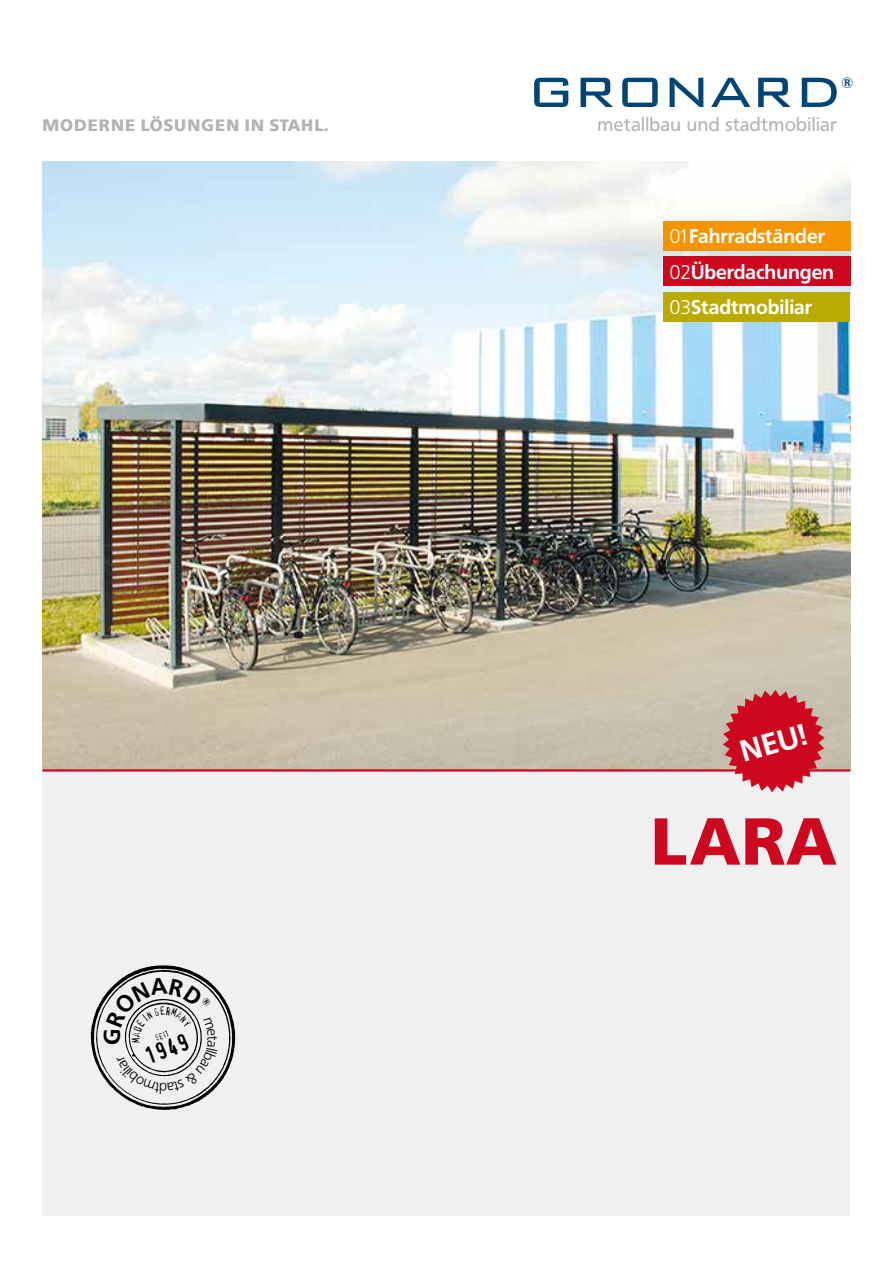
<style>
.page{position:relative;width:893px;height:1263px;background:#fff}
.page>*{position:absolute;margin:0;border:0;box-sizing:border-box;transform-origin:0 0}
.t1{font:900 66px "Frutiger BQ";color:#cd071e}
.t2{font:700 30px "Frutiger BQ";color:#fff}
.t3{font:23.4px "Confidential";color:#000}
.t4{font:700 19.5px/35.4px "Frutiger BQ";color:#fff}
.t5{font:18.75px "Frutiger BQ";letter-spacing:.02em;color:#b1b3b4}
.t6{font:900 16.5px "Frutiger BQ";letter-spacing:.06em;color:#b1b3b4}
.t7{font:700 15px "Frutiger BQ";color:#004576}
.t8{font:300 14.7px "Frutiger BQ";color:#000}
.t9{font:8.25px "Confidential";color:#000}
.s1{font-weight:300}
</style>
<div class="page">
<div style="left:43px;top:162px;width:807px;height:1054px;background:#eff0f0"></div>
<img style="left:43px;top:162px;width:807px;height:607px">
<svg style="left:534px;top:78px;width:34px;height:29px"></svg>
<svg style="left:581px;top:78px;width:32px;height:29px"></svg>
<svg style="left:622px;top:78px;width:36px;height:29px"></svg>
<svg style="left:669px;top:78px;width:34px;height:29px"></svg>
<svg style="left:711px;top:78px;width:39px;height:29px"></svg>
<svg style="left:758px;top:78px;width:33px;height:29px"></svg>
<svg style="left:802px;top:78px;width:35px;height:29px"></svg>
<hr style="left:43px;top:769px;width:807px;height:3px;background:#cd071e">
<div style="left:663px;top:257px;width:187px;height:29px;background:#cd071e"></div>
<div style="left:663px;top:221px;width:187px;height:30px;background:#f39400"></div>
<div style="left:663px;top:292px;width:187px;height:30px;background:#baab04"></div>
<svg style="left:723px;top:690px;width:102px;height:102px"></svg>
<svg style="left:91px;top:965px;width:144px;height:145px"></svg>
<p class="t7" style="left:841px;top:74px;width:14px">®</p>
<p class="t6" style="left:43px;top:116px;width:287px">MODERNE LÖSUNGEN IN STAHL.</p>
<p class="t5" style="left:597px;top:114px;width:241px">metallbau und stadtmobiliar</p>
<p class="t4" style="left:670px;top:219px;width:166px"><span class="s1">01</span>Fahrradständer<br><span class="s1">02</span>Überdachungen<br><span class="s1">03</span>Stadtmobiliar</p>
<h2 class="t2" style="left:736px;top:735px;width:69px;rotate:-16deg">NEU!</h2>
<p class="t9" style="left:154px;top:1035px;width:16px;rotate:-20deg">seit</p>
<p class="t3" style="left:142px;top:1048px;width:48px;rotate:-20deg">1949</p>
<p class="t8" style="left:221px;top:1036px;width:6px;rotate:90deg">t</p>
<h1 class="t1" style="left:651px;top:802px;width:188px">LARA</h1>
</div>
